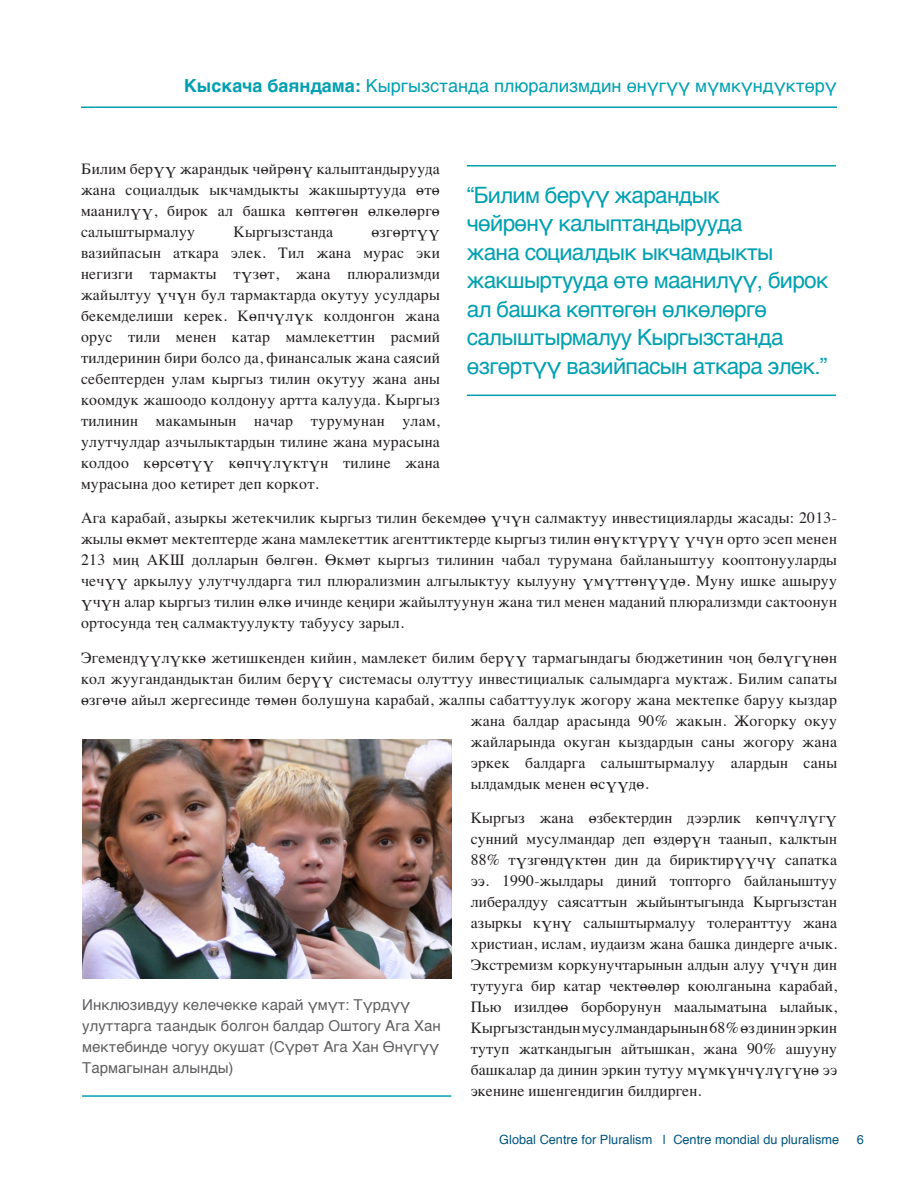
<style>
.page{position:relative;width:918px;height:1188px;background:#fff}
.page>*{position:absolute;margin:0;border:0;box-sizing:border-box;transform-origin:0 0}
.t1{font:22.5px/28.5px "Helvetica";letter-spacing:-.03em;color:#00a0b0}
.t2{font:18px "Helvetica";color:#00a0b0}
.t3{font:15.75px/21px "Times";letter-spacing:.02em;color:#231f20;text-align:justify}
.t4{font:15px/21px "Helvetica";color:#5f5f62}
.t5{font:12.75px "Helvetica";color:#005480}
.s1{font-weight:700}
</style>
<div class="page">
<hr style="left:81px;top:106px;width:756px;height:2px;background:#00a0b0">
<img style="left:82px;top:740px;width:369px;height:239px">
<hr style="left:82px;top:1095px;width:369px;height:2px;background:#00a0b0">
<hr style="left:467px;top:395px;width:369px;height:1px;background:#00a0b0">
<hr style="left:467px;top:165px;width:369px;height:1px;background:#00a0b0">
<p class="t2" style="left:184px;top:71px;width:655px"><span class="s1">Кыскача баяндама:</span> Кыргызстанда плюрализмдин өнүгүү мүмкүндүктөрү</p>
<p class="t3" style="left:81px;top:157px;width:360px">Билим берүү жарандык чөйрөнү калыптандырууда жана социалдык ыкчамдыкты жакшыртууда өтө маанилүү, бирок ал башка көптөгөн өлкөлөргө салыштырмалуу</p>
<p class="t1" style="left:467px;top:181px;width:363px">“Билим берүү жарандык<br>чөйрөнү калыптандырууда<br>жана социалдык ыкчамдыкты жакшыртууда өтө маанилүү, бирок ал башка көптөгөн өлкөлөргө салыштырмалуу Кыргызстанда өзгөртүү вазийпасын аткара элек.”</p>
<p class="t3" style="left:233px;top:220px;width:101px">Кыргызстанда</p>
<p class="t3" style="left:81px;top:220px;width:360px;text-indent:290px">өзгөртүү вазийпасын аткара элек. Тил жана мурас эки негизги тармакты түзөт, жана плюрализмди жайылтуу үчүн бул тармактарда окутуу усулдары бекемделиши керек. Көпчүлүк колдонгон жана орус тили менен катар мамлекеттин расмий тилдеринин бири болсо да, финансалык жана саясий себептерден улам кыргыз тилин окутуу жана аны коомдук жашоодо колдонуу артта калууда. Кыргыз тилинин макамынын начар турумунан улам, улутчулдар азчылыктардын тилине жана мурасына колдоо көрсөтүү көпчүлүктүн тилине жана мурасына доо кетирет деп коркот.</p>
<p class="t3" style="left:81px;top:506px;width:758px">Ага карабай, азыркы жетекчилик кыргыз тилин бекемдөө үчүн салмактуу инвестицияларды жасады: 2013- жылы өкмөт мектептерде жана мамлекеттик агенттиктерде кыргыз тилин өнүктүрүү үчүн орто эсеп менен 213 миң АКШ долларын бөлгөн. Өкмөт кыргыз тилинин чабал турумана байланыштуу кооптонууларды чечүү аркылуу улутчулдарга тил плюрализмин алгылыктуу кылууну үмүттөнүүдө. Муну ишке ашыруу үчүн алар кыргыз тилин өлкө ичинде кеңири жайылтуунун жана тил менен маданий плюрализмди сактоонун ортосунда тең салмактуулукту табуусу зарыл.</p>
<p class="t3" style="left:81px;top:646px;width:758px">Эгемендүүлүккө жетишкенден кийин, мамлекет билим берүү тармагындагы бюджетинин чоң бөлүгүнөн</p>
<p class="t3" style="left:81px;top:667px;width:758px">кол жуугандандыктан билим берүү системасы олуттуу инвестициалык салымдарга муктаж. Билим сапаты</p>
<p class="t3" style="left:81px;top:688px;width:758px">өзгөчө айыл жергесинде төмөн болушуна карабай, жалпы сабаттуулук жогору жана мектепке баруу кыздар</p>
<p class="t3" style="left:471px;top:709px;width:368px">жана балдар арасында 90% жакын. Жогорку окуу</p>
<p class="t3" style="left:471px;top:730px;width:368px">жайларында окуган кыздардын саны жогору жана</p>
<p class="t3" style="left:471px;top:751px;width:368px">эркек балдарга салыштырмалуу алардын саны</p>
<p class="t3" style="left:471px;top:772px;width:179px">ылдамдык менен өсүүдө.</p>
<p class="t3" style="left:471px;top:806px;width:368px">Кыргыз жана өзбектердин дээрлик көпчүлүгү сунний мусулмандар деп өздөрүн таанып, калктын 88% түзгөндүктөн дин да бириктирүүчү сапатка ээ. 1990-жылдары диний топторго байланыштуу либералдуу саясаттын жыйынтыгында Кыргызстан азыркы күнү салыштырмалуу толеранттуу жана христиан, ислам, иудаизм жана башка диндерге ачык.<br>Экстремизм коркунучтарынын алдын алуу үчүн дин тутууга бир катар чектөөлөр коюлганына карабай, Пью изилдөө борборунун маалыматына ылайык, Кыргызстандын мусулмандарынын 68% өз динин эркин тутуп жаткандыгын айтышкан, жана 90% ашууну башкалар да динин эркин тутуу мүмкүнчүлүгүнө ээ экенине ишенгендигин билдирген.</p>
<p class="t5" style="left:499px;top:1129px;width:341px">Global Centre for Pluralism | Centre mondial du pluralisme</p>
<p class="t5" style="left:857px;top:1129px;width:9px">6</p>
<p class="t4" style="left:82px;top:994px;width:360px">Инклюзивдуу келечекке карай үмүт: Түрдүү улуттарга таандык болгон балдар Оштогу Ага Хан мектебинде чогуу окушат (Сүрөт Ага Хан Өнүгүү Тармагынан алынды)</p>
</div>
